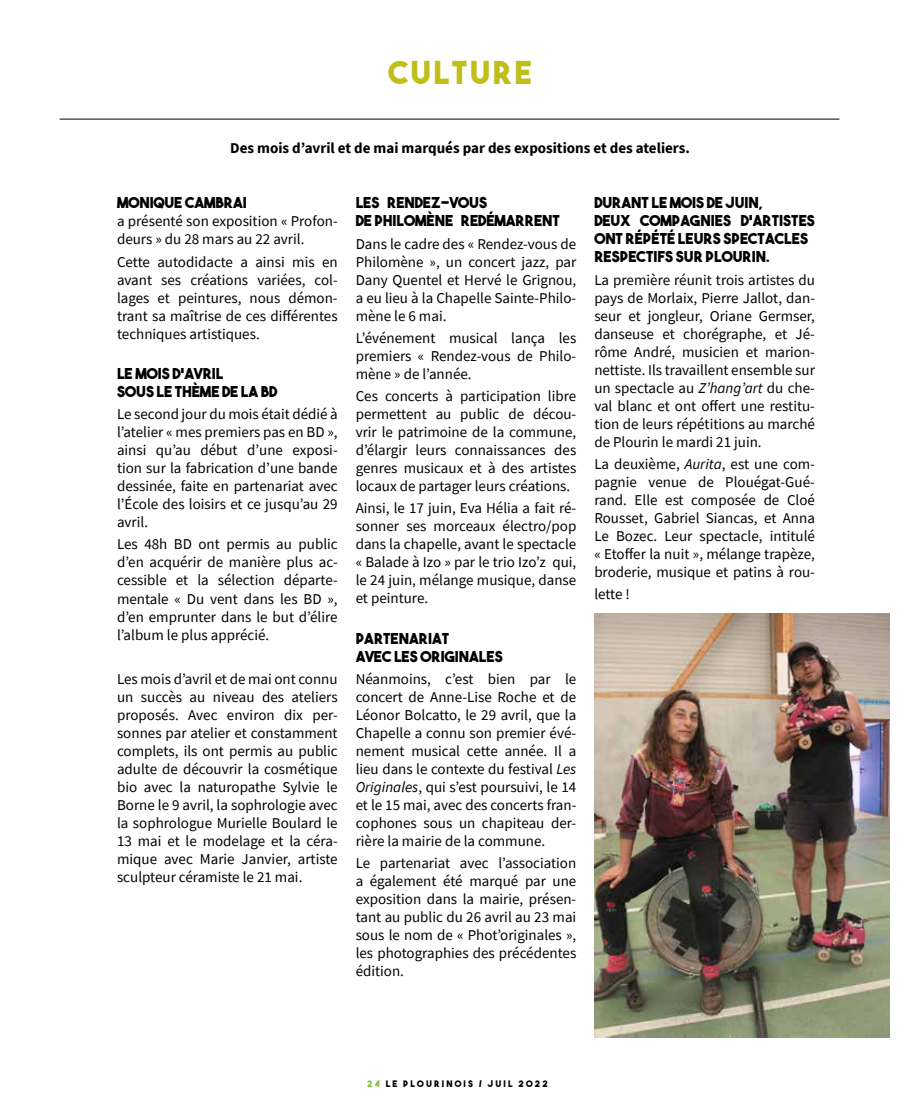
<style>
.page{position:relative;width:915px;height:1106px;background:#fff}
.page>*{position:absolute;margin:0;border:0;box-sizing:border-box;transform-origin:0 0}
.t1{font:31.5px "The Bold Font";letter-spacing:.075em;color:#c0be18}
.t2{font:15px/18px "Source Sans Pro";color:#000;text-align:justify}
.t3{font:15px/18px "The Bold Font";color:#000}
.t4{font:700 15px "Source Sans Pro";color:#000}
.t5{font:9px "The Bold Font";letter-spacing:.24em;color:#000}
.s1{font-style:italic}
.s2{color:#85be49}
</style>
<div class="page">
<hr style="left:60px;top:119px;width:779px;height:1px;background:#000">
<img style="left:594px;top:613px;width:295px;height:424px">
<h1 class="t1" style="left:388px;top:53px;width:145px">CULTURE</h1>
<p class="t4" style="left:230px;top:137px;width:461px">Des mois d’avril et de mai marqués par des expositions et des ateliers.</p>
<p class="t3" style="left:117px;top:194px;width:131px">MONIQUE CAMBRAI</p>
<p class="t2" style="left:117px;top:212px;width:222px">a présenté son exposition « Profon&shy;deurs » du 28 mars au 22 avril.</p>
<p class="t2" style="left:117px;top:252px;width:222px">Cette autodidacte a ainsi mis en avant ses créations variées, col&shy;lages et peintures, nous démon&shy;trant sa maîtrise de ces différentes techniques artistiques.</p>
<p class="t3" style="left:117px;top:364px;width:162px">LE MOIS D’AVRIL<br>SOUS LE THÈME DE LA BD</p>
<p class="t2" style="left:117px;top:405px;width:222px">Le second jour du mois était dédié à l’atelier « mes premiers pas en BD », ainsi qu’au début d’une exposi&shy;tion sur la fabrication d’une bande dessinée, faite en partenariat avec l’École des loisirs et ce jusqu’au 29 avril.</p>
<p class="t2" style="left:117px;top:535px;width:222px">Les 48h BD ont permis au public d’en acquérir de manière plus ac&shy;cessible et la sélection départe&shy;mentale « Du vent dans les BD », d’en emprunter dans le but d’élire l’album le plus apprécié.</p>
<p class="t2" style="left:117px;top:670px;width:222px">Les mois d’avril et de mai ont connu un succès au niveau des ateliers proposés. Avec environ dix per&shy;sonnes par atelier et constamment complets, ils ont permis au public adulte de découvrir la cosmétique bio avec la naturopathe Sylvie le Borne le 9 avril, la sophrologie avec la sophrologue Murielle Boulard le 13 mai et le modelage et la céra&shy;mique avec Marie Janvier, artiste sculpteur céramiste le 21 mai.</p>
<p class="t3" style="left:355px;top:193px;width:206px">LES « RENDEZ-VOUS<br>DE PHILOMÈNE » REDÉMARRENT</p>
<p class="t2" style="left:355px;top:234px;width:222px">Dans le cadre des « Rendez-vous de Philomène », un concert jazz, par Dany Quentel et Hervé le Grignou, a eu lieu à la Chapelle Sainte-Philo&shy;mène le 6 mai.</p>
<p class="t2" style="left:355px;top:329px;width:222px">L’événement musical lança les premiers « Rendez-vous de Philo&shy;mène » de l’année.</p>
<p class="t2" style="left:355px;top:387px;width:222px">Ces concerts à participation libre permettent au public de décou&shy;vrir le patrimoine de la commune, d’élargir leurs connaissances des genres musicaux et à des artistes locaux de partager leurs créations.</p>
<p class="t2" style="left:355px;top:499px;width:222px">Ainsi, le 17 juin, Eva Hélia a fait ré&shy;sonner ses morceaux électro/pop dans la chapelle, avant le spectacle « Balade à Izo » par le trio Izo’z qui, le 24 juin, mélange musique, danse et peinture.</p>
<p class="t3" style="left:355px;top:629px;width:148px">PARTENARIAT<br>AVEC LES ORIGINALES</p>
<p class="t2" style="left:355px;top:670px;width:222px">Néanmoins, c’est bien par le concert de Anne-Lise Roche et de Léonor Bolcatto, le 29 avril, que la Chapelle a connu son premier évé&shy;nement musical cette année. Il a lieu dans le contexte du festival <span class="s1">Les Originales</span>, qui s’est poursuivi, le 14 et le 15 mai, avec des concerts fran&shy;cophones sous un chapiteau der&shy;rière la mairie de la commune.</p>
<p class="t2" style="left:355px;top:854px;width:222px">Le partenariat avec l’association a également été marqué par une exposition dans la mairie, présen&shy;tant au public du 26 avril au 23 mai sous le nom de « Phot’originales », les photographies des précédentes édition.</p>
<p class="t3" style="left:594px;top:193px;width:222px">DURANT LE MOIS DE JUIN,<br>DEUX COMPAGNIES D’ARTISTES<br>ONT RÉPÉTÉ LEURS SPECTACLES<br>RESPECTIFS SUR PLOURIN.</p>
<p class="t2" style="left:594px;top:270px;width:222px">La première réunit trois artistes du pays de Morlaix, Pierre Jallot, dan&shy;seur et jongleur, Oriane Germser, danseuse et chorégraphe, et Jé&shy;rôme André, musicien et marion&shy;nettiste. Ils travaillent ensemble sur un spectacle au <span class="s1">Z’hang’art</span> du che&shy;val blanc et ont offert une restitu&shy;tion de leurs répétitions au marché de Plourin le mardi 21 juin.</p>
<p class="t2" style="left:594px;top:455px;width:222px">La deuxième, <span class="s1">Aurita</span>, est une com&shy;pagnie venue de Plouégat-Gué&shy;rand. Elle est composée de Cloé Rousset, Gabriel Siancas, et Anna Le Bozec. Leur spectacle, intitulé « Etoffer la nuit », mélange trapèze, broderie, musique et patins à rou-</p>
<p class="t2" style="left:594px;top:584px;width:37px">lette !</p>
<p class="t5" style="left:367px;top:1078px;width:182px"><span class="s2">24</span> LE PLOURINOIS / JUIL 2022</p>
</div>
